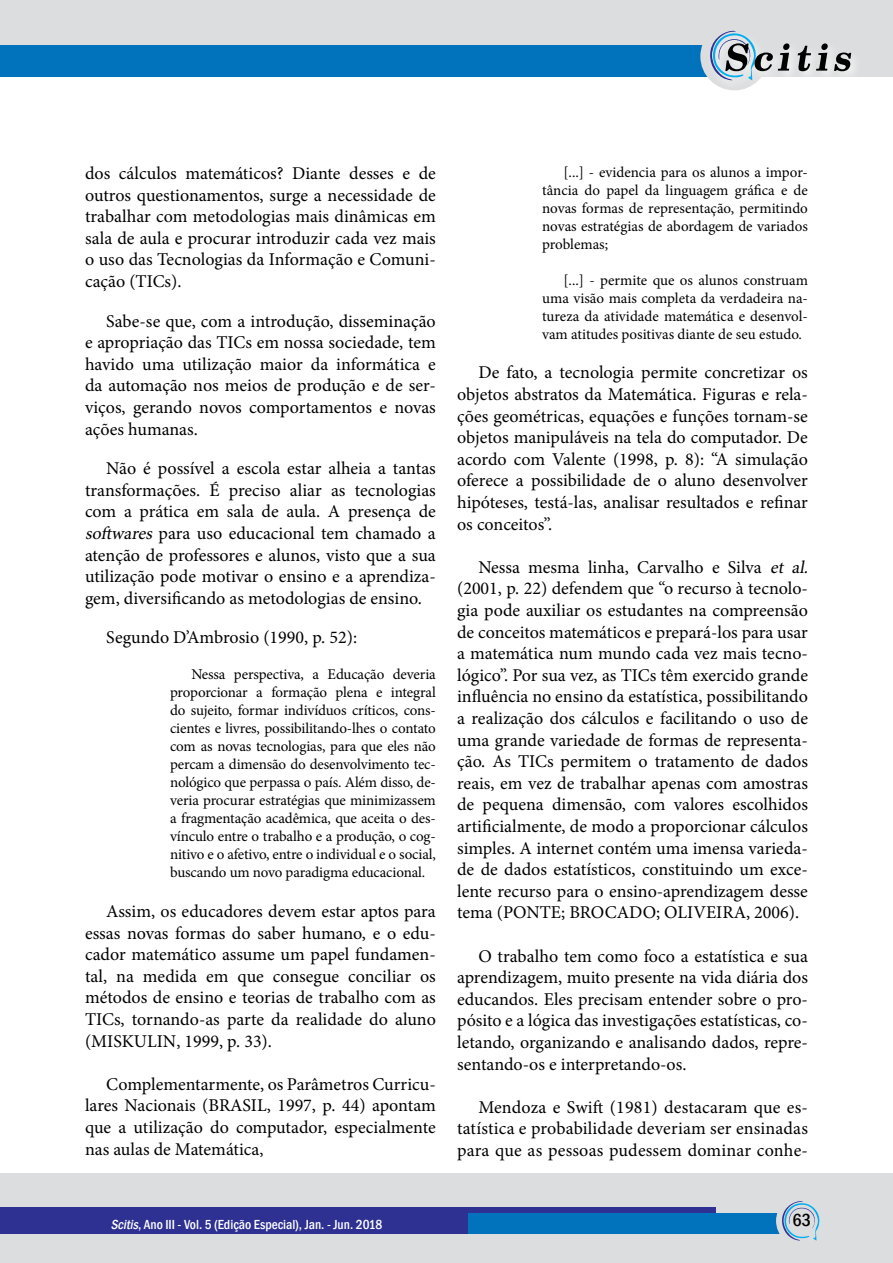
<style>
.page{position:relative;width:893px;height:1263px;background:#fff}
.page>*{position:absolute;margin:0;border:0;box-sizing:border-box;transform-origin:0 0}
.t1{font:18px/21.6px "Minion Pro";color:#000;text-align:justify}
.t2{font:500 condensed 18px "Franklin Gothic";color:#000}
.t3{font:15px/18px "Minion Pro";letter-spacing:-.005em;color:#000;text-align:justify}
.t4{font:500 condensed 13.5px "Franklin Gothic";color:#fff}
.s1{font-style:italic}
</style>
<div class="page">
<div style="left:0;top:0;width:893px;height:77px;background:#dcddde"></div>
<div style="left:0;top:45px;width:733px;height:32px;background:#0073bc"></div>
<div style="left:0;top:1174px;width:893px;height:89px;background:#dcddde"></div>
<div style="left:0;top:1208px;width:715px;height:26px;background:#2e3092"></div>
<div style="left:468px;top:1214px;width:312px;height:20px;background:#0073bc"></div>
<div style="left:700px;top:22px;width:68px;height:68px;background:#dcddde;border-radius:50%"></div>
<svg style="left:776px;top:1201px;width:44px;height:40px"></svg>
<div style="left:707px;top:27px;width:156px;height:65px;background:#fff;opacity:.75"></div>
<svg style="left:834px;top:53px;width:17px;height:18px"></svg>
<svg style="left:798px;top:43px;width:30px;height:28px"></svg>
<svg style="left:709px;top:30px;width:81px;height:50px"></svg>
<p class="t1" style="left:85px;top:162px;width:352px">dos cálculos matemáticos? Diante desses e de outros questionamentos, surge a necessidade de trabalhar com metodologias mais dinâmicas em sala de aula e procurar introduzir cada vez mais o uso das Tecnologias da Informação e Comuni&shy;cação (TICs).</p>
<p class="t1" style="left:85px;top:310px;width:352px;text-indent:21px">Sabe-se que, com a introdução, disseminação e apropriação das TICs em nossa sociedade, tem havido uma utilização maior da informática e da automação nos meios de produção e de ser&shy;viços, gerando novos comportamentos e novas ações humanas.</p>
<p class="t1" style="left:85px;top:458px;width:352px;text-indent:21px">Não é possível a escola estar alheia a tantas transformações. É preciso aliar as tecnologias com a prática em sala de aula. A presença de <span class="s1">softwares</span> para uso educacional tem chamado a atenção de professores e alunos, visto que a sua utilização pode motivar o ensino e a aprendiza&shy;gem, diversificando as metodologias de ensino.</p>
<p class="t1" style="left:106px;top:627px;width:252px">Segundo D’Ambrosio (1990, p. 52):</p>
<p class="t3" style="left:170px;top:666px;width:267px;text-indent:21px">Nessa perspectiva, a Educação deveria proporcionar a formação plena e integral do sujeito, formar indivíduos críticos, cons&shy;cientes e livres, possibilitando-lhes o contato com as novas tecnologias, para que eles não percam a dimensão do desenvolvimento tec&shy;nológico que perpassa o país. Além disso, de&shy;veria procurar estratégias que minimizassem a fragmentação acadêmica, que aceita o des&shy;vínculo entre o trabalho e a produção, o cog&shy;nitivo e o afetivo, entre o individual e o social, buscando um novo paradigma educacional.</p>
<p class="t1" style="left:85px;top:900px;width:352px;text-indent:21px">Assim, os educadores devem estar aptos para essas novas formas do saber humano, e o edu&shy;cador matemático assume um papel fundamen&shy;tal, na medida em que consegue conciliar os métodos de ensino e teorias de trabalho com as TICs, tornando-as parte da realidade do aluno (MISKULIN, 1999, p. 33).</p>
<p class="t1" style="left:85px;top:1073px;width:352px;text-indent:21px">Complementarmente, os Parâmetros Curricu&shy;lares Nacionais (BRASIL, 1997, p. 44) apontam que a utilização do computador, especialmente nas aulas de Matemática,</p>
<p class="t3" style="left:542px;top:163px;width:267px;text-indent:21px">[...] - evidencia para os alunos a impor&shy;tância do papel da linguagem gráfica e de novas formas de representação, permitindo novas estratégias de abordagem de variados problemas;</p>
<p class="t3" style="left:542px;top:271px;width:267px;text-indent:21px">[...] - permite que os alunos construam uma visão mais completa da verdadeira na&shy;tureza da atividade matemática e desenvol&shy;vam atitudes positivas diante de seu estudo.</p>
<p class="t1" style="left:457px;top:362px;width:352px;text-indent:21px">De fato, a tecnologia permite concretizar os objetos abstratos da Matemática. Figuras e rela&shy;ções geométricas, equações e funções tornam-se objetos manipuláveis na tela do computador. De acordo com Valente (1998, p. 8): “A simulação oferece a possibilidade de o aluno desenvolver hipóteses, testá-las, analisar resultados e refinar os conceitos”.</p>
<p class="t1" style="left:457px;top:556px;width:357px;text-align:left;text-indent:21px">Nessa mesma linha, Carvalho e Silva <span class="s1">et al. </span>(2001, p. 22) defendem que “o recurso à tecnolo&shy;gia pode auxiliar os estudantes na compreensão de conceitos matemáticos e prepará-los para usar a matemática num mundo cada vez mais tecno&shy;lógico”. Por sua vez, as TICs têm exercido grande influência no ensino da estatística, possibilitando a realização dos cálculos e facilitando o uso de uma grande variedade de formas de representa&shy;ção. As TICs permitem o tratamento de dados reais, em vez de trabalhar apenas com amostras de pequena dimensão, com valores escolhidos artificialmente, de modo a proporcionar cálculos simples. A internet contém uma imensa varieda&shy;de de dados estatísticos, constituindo um exce&shy;lente recurso para o ensino-aprendizagem desse tema (PONTE; BROCADO; OLIVEIRA, 2006).</p>
<p class="t1" style="left:457px;top:945px;width:352px;text-indent:21px">O trabalho tem como foco a estatística e sua aprendizagem, muito presente na vida diária dos educandos. Eles precisam entender sobre o pro&shy;pósito e a lógica das investigações estatísticas, co&shy;letando, organizando e analisando dados, repre&shy;sentando-os e interpretando-os.</p>
<p class="t1" style="left:457px;top:1096px;width:352px;text-indent:21px">Mendoza e Swift (1981) destacaram que es&shy;tatística e probabilidade deveriam ser ensinadas para que as pessoas pudessem dominar conhe-</p>
<p class="t4" style="left:111px;top:1215px;width:273px"><span class="s1">Scitis</span>, Ano III - Vol. 5 (Edição Especial), Jan. - Jun. 2018</p>
<p class="t2" style="left:793px;top:1208px;width:20px">63</p>
</div>
